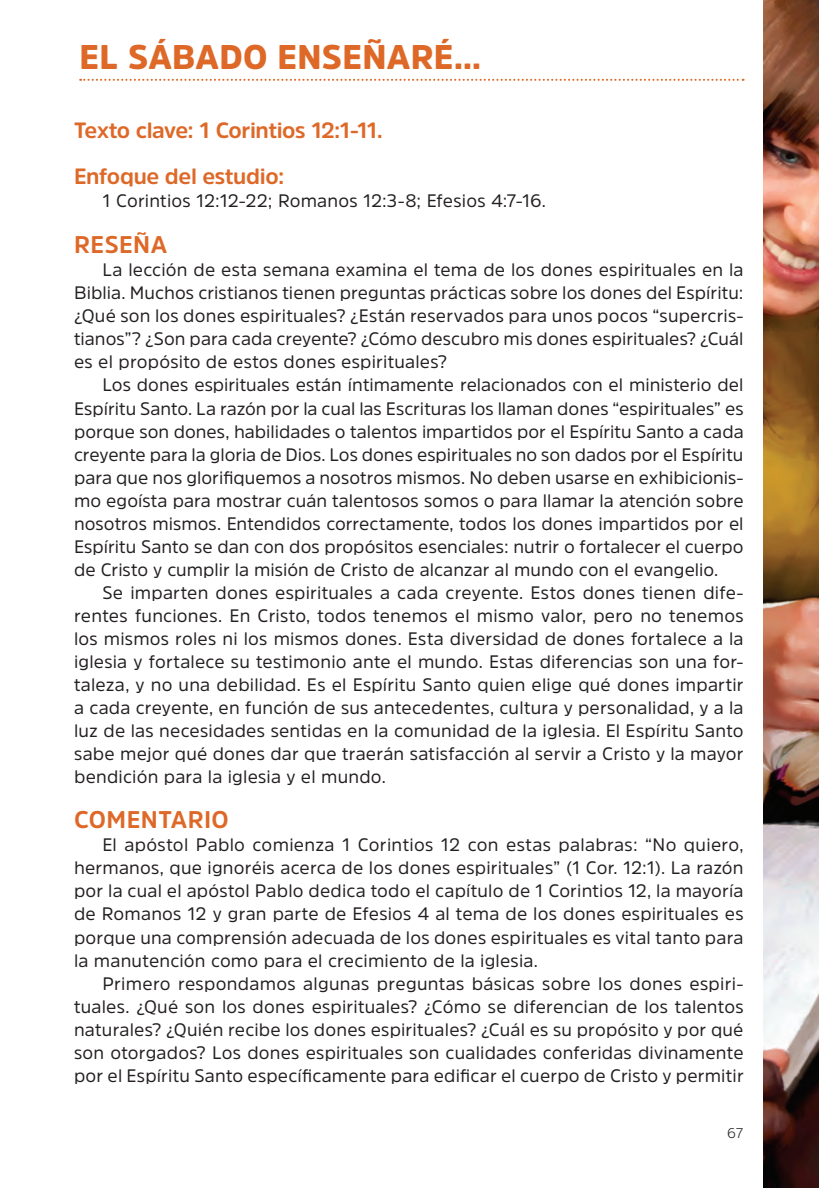
<style>
.page{position:relative;width:819px;height:1188px;background:#fff}
.page>*{position:absolute;margin:0;border:0;box-sizing:border-box;transform-origin:0 0}
.t1{font:900 34px "Amsi Pro";letter-spacing:.01em;color:#de6827}
.t2{font:700 24px "Amsi Pro";letter-spacing:.02em;color:#de6827}
.t3{font:700 22px/46px "Amsi Pro";letter-spacing:-.015em;color:#de6827}
.t4{font:18px/23px "Amsi Pro";letter-spacing:.01em;color:#231f20;text-align:justify}
.t5{font:300 14px "Amsi Pro";color:#231f20}
</style>
<div class="page">
<svg style="left:80px;top:79px;width:663px;height:2px"></svg>
<img style="left:763px;top:0;width:55px;height:1188px">
<h1 class="t1" style="left:79px;top:34px;width:403px">EL SÁBADO ENSEÑARÉ...</h1>
<p class="t3" style="left:74px;top:107px;width:310px">Texto clave: 1 Corintios 12:1-11.<br>Enfoque del estudio:</p>
<p class="t4" style="left:102px;top:189px;width:445px">1 Corintios 12:12-22; Romanos 12:3-8; Efesios 4:7-16.</p>
<h2 class="t2" style="left:74px;top:229px;width:94px">RESEÑA</h2>
<p class="t4" style="left:74px;top:258px;width:670px;text-indent:28px">La lección de esta semana examina el tema de los dones espirituales en la Biblia. Muchos cristianos tienen preguntas prácticas sobre los dones del Espíritu: ¿Qué son los dones espirituales? ¿Están reservados para unos pocos “supercris&shy;tianos”? ¿Son para cada creyente? ¿Cómo descubro mis dones espirituales? ¿Cuál es el propósito de estos dones espirituales?</p>
<p class="t4" style="left:74px;top:373px;width:671px;text-indent:28px">Los dones espirituales están íntimamente relacionados con el ministerio del Espíritu Santo. La razón por la cual las Escrituras los llaman dones “espirituales” es porque son dones, habilidades o talentos impartidos por el Espíritu Santo a cada creyente para la gloria de Dios. Los dones espirituales no son dados por el Espíritu para que nos glorifiquemos a nosotros mismos. No deben usarse en exhibicionis&shy;mo egoísta para mostrar cuán talentosos somos o para llamar la atención sobre nosotros mismos. Entendidos correctamente, todos los dones impartidos por el Espíritu Santo se dan con dos propósitos esenciales: nutrir o fortalecer el cuerpo de Cristo y cumplir la misión de Cristo de alcanzar al mundo con el evangelio.</p>
<p class="t4" style="left:74px;top:580px;width:671px;text-indent:28px">Se imparten dones espirituales a cada creyente. Estos dones tienen dife&shy;rentes funciones. En Cristo, todos tenemos el mismo valor, pero no tenemos los mismos roles ni los mismos dones. Esta diversidad de dones fortalece a la iglesia y fortalece su testimonio ante el mundo. Estas diferencias son una for&shy;taleza, y no una debilidad. Es el Espíritu Santo quien elige qué dones impartir a cada creyente, en función de sus antecedentes, cultura y personalidad, y a la luz de las necesidades sentidas en la comunidad de la iglesia. El Espíritu Santo sabe mejor qué dones dar que traerán satisfacción al servir a Cristo y la mayor bendición para la iglesia y el mundo.</p>
<h2 class="t2" style="left:74px;top:804px;width:156px">COMENTARIO</h2>
<p class="t4" style="left:74px;top:833px;width:671px;text-indent:28px">El apóstol Pablo comienza 1 Corintios 12 con estas palabras: “No quiero, hermanos, que ignoréis acerca de los dones espirituales” (1 Cor. 12:1). La razón por la cual el apóstol Pablo dedica todo el capítulo de 1 Corintios 12, la mayoría de Romanos 12 y gran parte de Efesios 4 al tema de los dones espirituales es porque una comprensión adecuada de los dones espirituales es vital tanto para la manutención como para el crecimiento de la iglesia.</p>
<p class="t4" style="left:74px;top:971px;width:671px;text-indent:28px">Primero respondamos algunas preguntas básicas sobre los dones espiri&shy;tuales. ¿Qué son los dones espirituales? ¿Cómo se diferencian de los talentos naturales? ¿Quién recibe los dones espirituales? ¿Cuál es su propósito y por qué son otorgados? Los dones espirituales son cualidades conferidas divinamente por el Espíritu Santo específicamente para edificar el cuerpo de Cristo y permitir</p>
<p class="t5" style="left:726px;top:1123px;width:18px">67</p>
</div>
